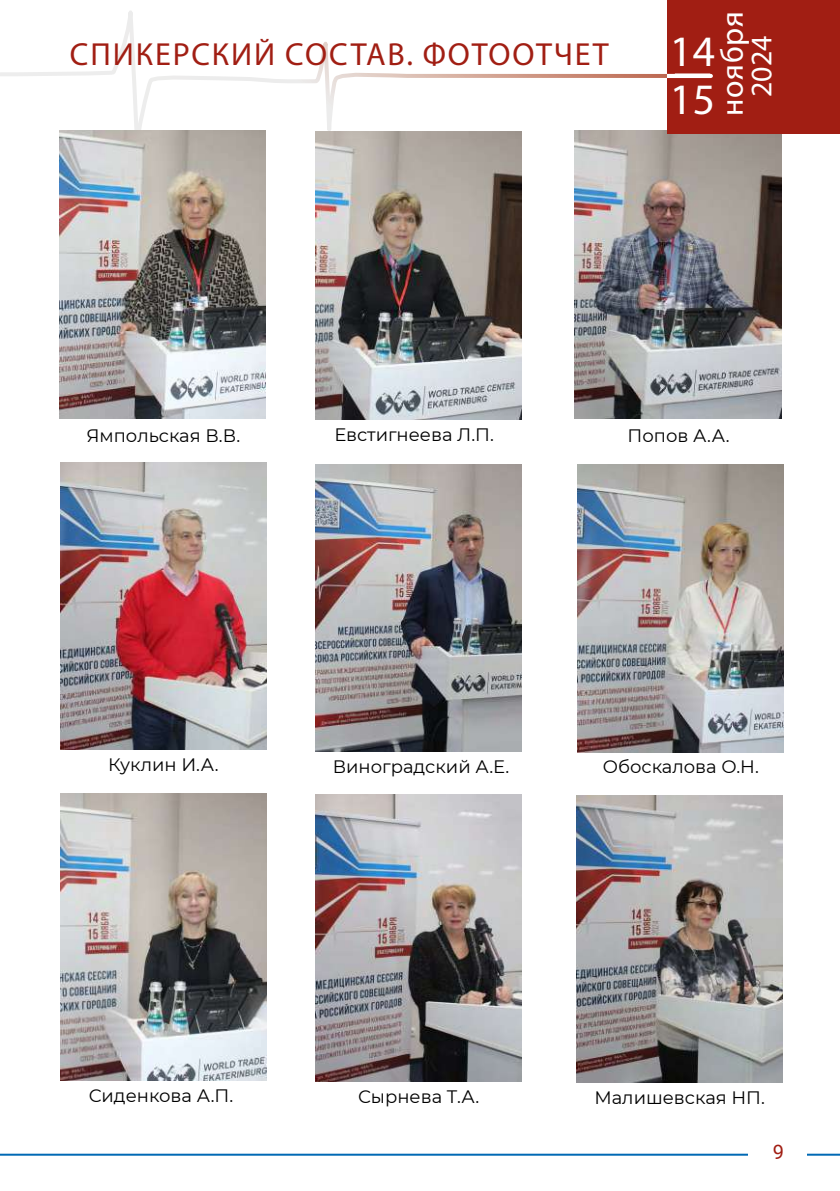
<style>
.page{position:relative;width:840px;height:1191px;background:#fff}
.page>*{position:absolute;margin:0;border:0;box-sizing:border-box;transform-origin:0 0}
.t1{font:43.6px/47.6px "Myriad Pro";color:#fff}
.t2{font:32px "Myriad Pro";letter-spacing:.06em;color:#a11e13}
.t3{font:31.8px "Myriad Pro";letter-spacing:.02em;color:#fff}
.t4{font:30px "Myriad Pro";color:#fff}
.t5{font:20px "Roboto";color:#a11e13}
.t6{font:18px "Montserrat";color:#000}
</style>
<div class="page">
<svg style="left:0;top:11px;width:667px;height:278px"></svg>
<hr style="left:0;top:1153px;width:839px;height:2px;background:#0069b4">
<div style="left:748px;top:1116px;width:58px;height:75px;background:#fff"></div>
<img style="left:60px;top:131px;width:206px;height:287px">
<img style="left:574px;top:131px;width:206px;height:287px">
<img style="left:315px;top:794px;width:206px;height:287px">
<img style="left:61px;top:793px;width:206px;height:287px">
<img style="left:315px;top:464px;width:206px;height:287px">
<img style="left:61px;top:462px;width:206px;height:288px">
<img style="left:315px;top:132px;width:206px;height:287px">
<img style="left:576px;top:795px;width:205px;height:287px">
<img style="left:577px;top:465px;width:206px;height:287px">
<div style="left:667px;top:0;width:172px;height:134px;background:#a11e13"></div>
<svg style="left:667px;top:73px;width:46px;height:6px"></svg>
<hr style="left:674px;top:74px;width:35px;height:2px;background:#fff">
<h2 class="t2" style="left:70px;top:34px;width:540px">СПИКЕРСКИЙ СОСТАВ. ФОТООТЧЕТ</h2>
<h3 class="t3" style="left:712px;top:116px;width:106px;rotate:-90deg">ноября</h3>
<h1 class="t1" style="left:669px;top:27px;width:47px">14<br>15</h1>
<h3 class="t4" style="left:742px;top:97px;width:63px;rotate:-90deg">2024</h3>
<p class="t6" style="left:334px;top:422px;width:161px">Евстигнеева Л.П.</p>
<p class="t6" style="left:86px;top:423px;width:155px">Ямпольская В.В.</p>
<p class="t6" style="left:627px;top:423px;width:103px">Попов А.А.</p>
<p class="t6" style="left:108px;top:752px;width:112px">Куклин И.А.</p>
<p class="t6" style="left:332px;top:754px;width:178px">Виноградский А.Е.</p>
<p class="t6" style="left:602px;top:754px;width:157px">Обоскалова О.Н.</p>
<p class="t6" style="left:89px;top:1083px;width:146px">Сиденкова А.П.</p>
<p class="t6" style="left:594px;top:1085px;width:172px">Малишевская НП.</p>
<p class="t6" style="left:358px;top:1084px;width:123px">Сырнева Т.А.</p>
<p class="t5" style="left:772px;top:1137px;width:13px">9</p>
</div>
